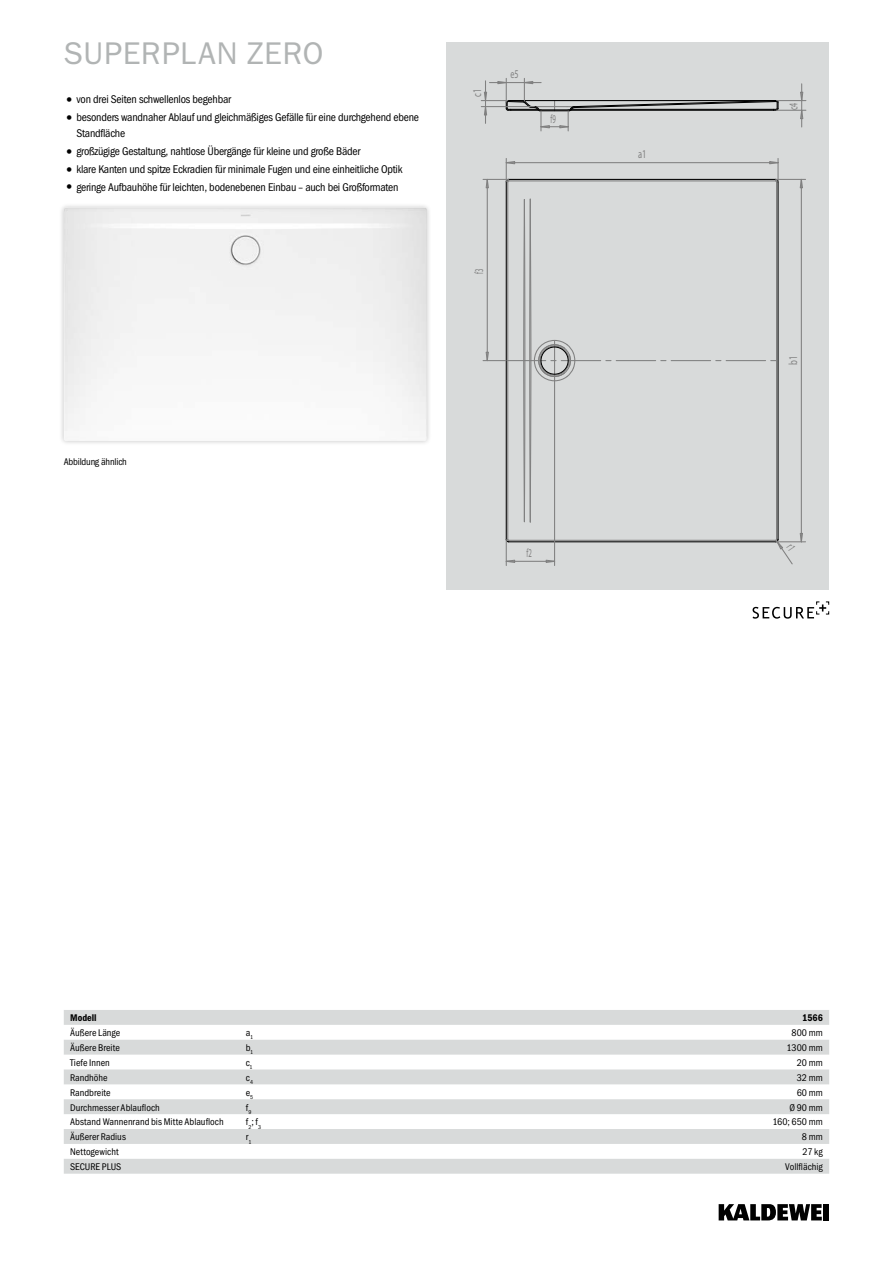
<style>
.page{position:relative;width:893px;height:1263px;background:#fff}
.page>*{position:absolute;margin:0;border:0;box-sizing:border-box;transform-origin:0 0}
.t1{font:31.5px "Franklin Gothic ITC";letter-spacing:.015em;color:#b1b4b4}
.t2{font:12px "Myriad Pro";color:#808080;scale:.71 1}
.t3{font:12px "Myriad Pro";color:#808080;scale:.57 1}
.t4{font:12px "Myriad Pro";color:#808080;scale:.67 1}
.t5{font:11.25px/15.8px "Franklin Gothic Cond ITC";letter-spacing:-.02em;color:#000}
.t6{font:9.75px "Franklin Gothic Cond ITC";color:#000}
.t7{font:9.75px "Franklin Gothic Cond ITC";letter-spacing:-.02em;color:#000}
.t8{font:600 9.75px "Franklin Gothic Cond ITC";color:#000}
.s1{font-size:15.75px}
</style>
<div class="page">
<div style="left:446px;top:43px;width:383px;height:547px;background:#d8dada"></div>
<div style="left:58px;top:202px;width:374px;height:244px;background:#000;opacity:.25"></div>
<img style="left:64px;top:208px;width:363px;height:233px">
<svg style="left:64px;top:1010px;width:417px;height:164px;fill:#d8dada"></svg>
<svg style="left:481px;top:42px;width:348px;height:1179px"></svg>
<h1 class="t1" style="left:64px;top:34px;width:261px">SUPERPLAN ZERO</h1>
<p class="t5" style="left:64px;top:92px;width:169px"><span class="s1">•</span> von drei Seiten schwellenlos begehbar</p>
<p class="t5" style="left:77px;top:110px;width:344px;text-indent:-13px"><span class="s1">•</span> besonders wandnaher Ablauf und gleichmäßiges Gefälle für eine durchgehend ebene<br>Standfläche</p>
<p class="t5" style="left:64px;top:143px;width:298px"><span class="s1">•</span> großzügige Gestaltung, nahtlose Übergänge für kleine und große Bäder</p>
<p class="t5" style="left:64px;top:161px;width:340px"><span class="s1">•</span> klare Kanten und spitze Eckradien für minimale Fugen und eine einheitliche Optik</p>
<p class="t5" style="left:64px;top:179px;width:336px"><span class="s1">•</span> geringe Aufbauhöhe für leichten, bodenebenen Einbau – auch bei Großformaten</p>
<p class="t2" style="left:470px;top:97px;width:13px;rotate:-90deg">c1</p>
<p class="t4" style="left:511px;top:67px;width:14px">e5</p>
<p class="t3" style="left:551px;top:111px;width:11px">f9</p>
<p class="t3" style="left:472px;top:274px;width:11px;rotate:-90deg">f3</p>
<p class="t7" style="left:64px;top:456px;width:65px">Abbildung ähnlich</p>
<p class="t3" style="left:526px;top:546px;width:11px">f2</p>
<p class="t2" style="left:638px;top:147px;width:13px">a1</p>
<p class="t4" style="left:786px;top:110px;width:13px;rotate:-90deg">c4</p>
<p class="t2" style="left:786px;top:365px;width:14px;rotate:-90deg">b1</p>
<p class="t8" style="left:70px;top:1012px;width:28px">Modell</p>
<p class="t8" style="left:802px;top:1012px;width:22px">1566</p>
<p class="t6" style="left:70px;top:1027px;width:52px">Äußere Länge</p>
<p class="t6" style="left:246px;top:1027px;width:9px">a<sub>1</sub></p>
<p class="t6" style="left:791px;top:1027px;width:33px">800 mm</p>
<p class="t6" style="left:70px;top:1042px;width:51px">Äußere Breite</p>
<p class="t6" style="left:246px;top:1042px;width:9px">b<sub>1</sub></p>
<p class="t6" style="left:787px;top:1042px;width:38px">1300 mm</p>
<p class="t6" style="left:70px;top:1057px;width:41px">Tiefe Innen</p>
<p class="t6" style="left:246px;top:1057px;width:8px">c<sub>1</sub></p>
<p class="t6" style="left:797px;top:1057px;width:27px">20 mm</p>
<p class="t6" style="left:70px;top:1072px;width:39px">Randhöhe</p>
<p class="t6" style="left:246px;top:1072px;width:9px">c<sub>4</sub></p>
<p class="t6" style="left:797px;top:1072px;width:27px">32 mm</p>
<p class="t6" style="left:70px;top:1087px;width:42px">Randbreite</p>
<p class="t6" style="left:246px;top:1087px;width:9px">e<sub>5</sub></p>
<p class="t6" style="left:797px;top:1087px;width:28px">60 mm</p>
<p class="t6" style="left:70px;top:1101px;width:91px">Durchmesser Ablaufloch</p>
<p class="t6" style="left:246px;top:1101px;width:7px">f<sub>9</sub></p>
<p class="t6" style="left:789px;top:1101px;width:35px">Ø 90 mm</p>
<p class="t6" style="left:70px;top:1116px;width:155px">Abstand Wannenrand bis Mitte Ablaufloch</p>
<p class="t6" style="left:246px;top:1116px;width:17px">f<sub>2</sub>; f<sub>3</sub></p>
<p class="t6" style="left:772px;top:1116px;width:52px">160; 650 mm</p>
<p class="t6" style="left:70px;top:1131px;width:57px">Äußerer Radius</p>
<p class="t6" style="left:246px;top:1131px;width:7px">r<sub>1</sub></p>
<p class="t6" style="left:802px;top:1131px;width:22px">8 mm</p>
<p class="t6" style="left:70px;top:1146px;width:50px">Nettogewicht</p>
<p class="t6" style="left:802px;top:1146px;width:22px">27 kg</p>
<p class="t6" style="left:70px;top:1161px;width:53px">SECURE PLUS</p>
<p class="t6" style="left:785px;top:1161px;width:39px">Vollflächig</p>
</div>
